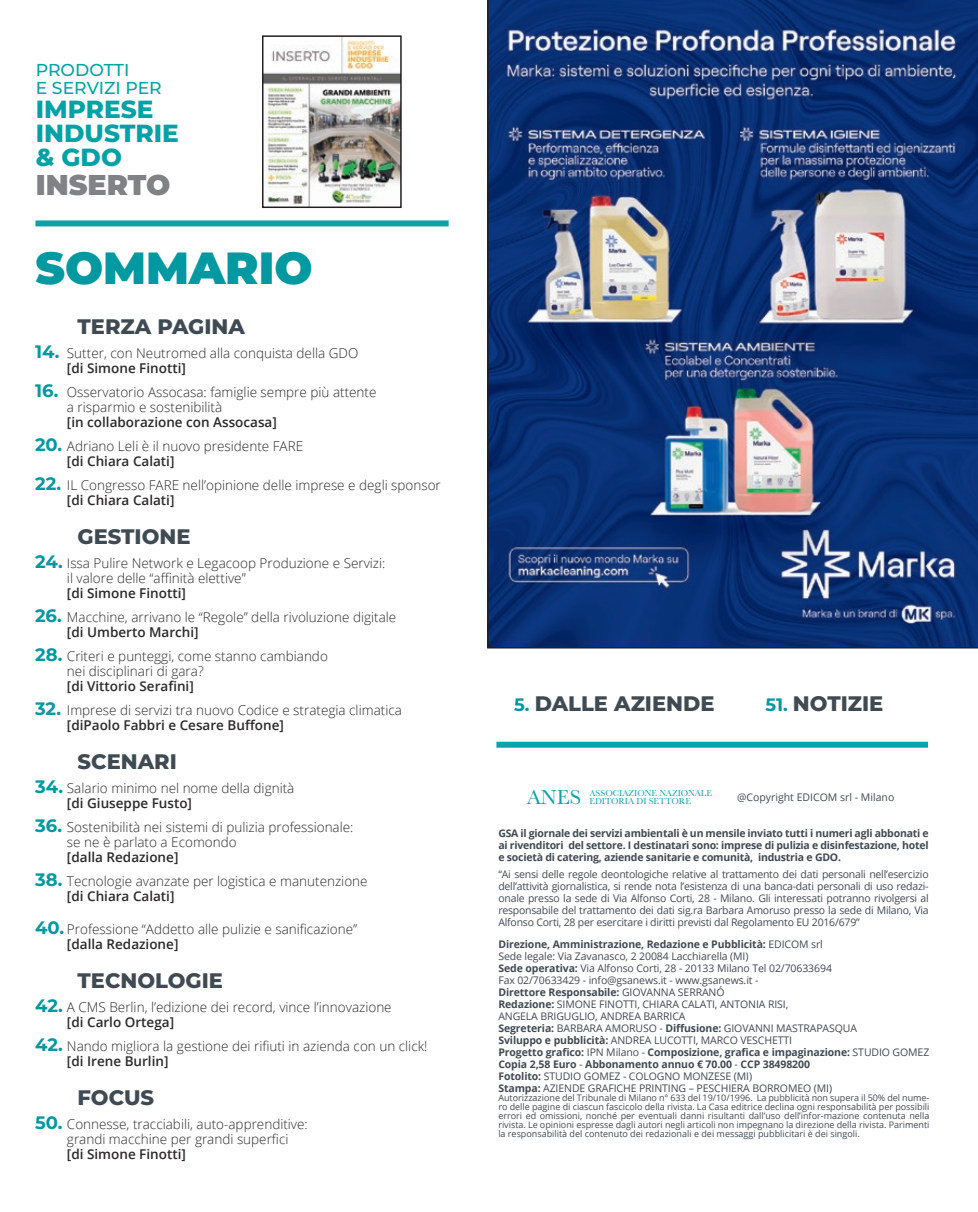
<style>
.page{position:relative;width:978px;height:1212px;background:#fff}
.page>*{position:absolute;margin:0;border:0;box-sizing:border-box;transform-origin:0 0}
.SOMMARIO{font:900 45px "Montserrat";color:#0098a1}
.SOMMARIO-2{font:900 28.65px "Montserrat";color:#808285}
.prodotti_e_servizi_cover{font:800 24.75px "Montserrat";color:#00a2a5}
.titoli_categorie{font:800 21px "Montserrat";color:#404a53}
.body_text{font:800 21px "Montserrat";color:#404a53}
.colophon{font:21px "Baskerville";color:#08a4a8}
.prodotti_e_servizi_cover-2{font:500 17.25px "Montserrat";color:#00a2a5}
.body_text-2{font:300 13.5px "Open Sans";color:#2b292a}
.body_text-3{font:600 13.5px "Open Sans";color:#2b292a}
.colophon-2{font:10.5px/12px "Open Sans";letter-spacing:-.01em;color:#404a53;text-align:justify}
.colophon-3{font:700 10.5px/12px "Open Sans";letter-spacing:-.01em;color:#404a53;text-align:justify}
.colophon-4{font:9px/9px "Open Sans";color:#404a53;text-align:justify}
.colophon-5{font:9px "Baskerville";color:#08a4a8}
.s1{font-family:"Montserrat";font-weight:700;font-size:18px;color:#0098a1}
.s2{font-weight:700;font-size:18px;color:#0098a1}
.s3{font-weight:400}
.s4{font-weight:700}
</style>
<div class="page">
<img style="left:265px;top:38px;width:134px;height:167px">
<div style="left:262px;top:35px;width:140px;height:173px;border:2px solid #231f20"></div>
<div style="left:35px;top:220px;width:414px;height:6px;background:#08a4a8"></div>
<div style="left:496px;top:742px;width:432px;height:6px;background:#08a4a8"></div>
<svg style="left:487px;top:0;width:491px;height:648px;background:#2b497f"></svg>
<p class="prodotti_e_servizi_cover-2" style="left:36px;top:58px;width:95px">PRODOTTI</p>
<p class="prodotti_e_servizi_cover-2" style="left:36px;top:76px;width:128px">E SERVIZI PER</p>
<p class="prodotti_e_servizi_cover" style="left:36px;top:91px;width:119px">IMPRESE</p>
<p class="prodotti_e_servizi_cover" style="left:36px;top:115px;width:145px">INDUSTRIE</p>
<p class="prodotti_e_servizi_cover" style="left:36px;top:139px;width:88px">&amp; GDO</p>
<p class="SOMMARIO-2" style="left:36px;top:163px;width:136px">INSERTO</p>
<p class="SOMMARIO" style="left:35px;top:234px;width:279px">SOMMARIO</p>
<p class="body_text" style="left:78px;top:311px;width:169px">TERZA PAGINA</p>
<p class="body_text-2" style="left:35px;top:344px;width:325px"><span class="s1">14.</span> Sutter, con Neutromed alla conquista della GDO</p>
<p class="body_text-3" style="left:67px;top:359px;width:120px">[di Simone Finotti]</p>
<p class="body_text-2" style="left:35px;top:383px;width:343px"><span class="s1">16.</span> Osservatorio Assocasa: famiglie sempre più attente</p>
<p class="body_text-2" style="left:67px;top:398px;width:157px">a risparmio e sostenibilità</p>
<p class="body_text-3" style="left:67px;top:413px;width:211px">[in collaborazione con Assocasa]</p>
<p class="body_text-2" style="left:35px;top:437px;width:270px"><span class="s1">20.</span> Adriano Leli è il nuovo presidente FARE</p>
<p class="body_text-3" style="left:67px;top:452px;width:109px">[di Chiara Calati]</p>
<p class="body_text-2" style="left:35px;top:476px;width:407px"><span class="s1">22.</span> IL Congresso FARE nell’opinione delle imprese e degli sponsor</p>
<p class="body_text-3" style="left:67px;top:491px;width:109px">[di Chiara Calati]</p>
<p class="body_text" style="left:78px;top:521px;width:114px">GESTIONE</p>
<p class="body_text-2" style="left:35px;top:554px;width:352px"><span class="s1">24.</span> Issa Pulire Network e Legacoop Produzione e Servizi:</p>
<p class="body_text-2" style="left:67px;top:569px;width:180px">il valore delle “affinità elettive”</p>
<p class="body_text-3" style="left:67px;top:584px;width:120px">[di Simone Finotti]</p>
<p class="body_text-2" style="left:35px;top:608px;width:363px"><span class="s1">26.</span> Macchine, arrivano le “Regole” della rivoluzione digitale</p>
<p class="body_text-3" style="left:67px;top:623px;width:133px">[di Umberto Marchi]</p>
<p class="body_text-2" style="left:35px;top:647px;width:294px"><span class="s1">28.</span> Criteri e punteggi, come stanno cambiando</p>
<p class="body_text-2" style="left:67px;top:662px;width:138px">nei disciplinari di gara?</p>
<p class="body_text-3" style="left:67px;top:677px;width:128px">[di Vittorio Serafini]</p>
<p class="body_text-2" style="left:35px;top:701px;width:368px"><span class="s1">32.</span> Imprese di servizi tra nuovo Codice e strategia climatica</p>
<p class="body_text-3" style="left:67px;top:716px;width:218px">[diPaolo Fabbri e Cesare Buffone]</p>
<p class="body_text" style="left:78px;top:746px;width:101px">SCENARI</p>
<p class="body_text-2" style="left:35px;top:779px;width:261px"><span class="s1">34.</span> Salario minimo nel nome della dignità</p>
<p class="body_text-3" style="left:67px;top:794px;width:127px">[di Giuseppe Fusto]</p>
<p class="body_text-2" style="left:35px;top:818px;width:320px"><span class="s1">36.</span> Sostenibilità nei sistemi di pulizia professionale:</p>
<p class="body_text-2" style="left:67px;top:833px;width:171px">se ne è parlato a Ecomondo</p>
<p class="body_text-3" style="left:67px;top:848px;width:113px">[dalla Redazione]</p>
<p class="body_text-2" style="left:35px;top:872px;width:334px"><span class="s1">38.</span> Tecnologie avanzate per logistica e manutenzione</p>
<p class="body_text-3" style="left:67px;top:887px;width:109px">[di Chiara Calati]</p>
<p class="body_text-2" style="left:35px;top:920px;width:324px"><span class="s1">40.</span> Professione “Addetto alle pulizie e sanificazione”</p>
<p class="body_text-3" style="left:67px;top:935px;width:113px">[dalla Redazione]</p>
<p class="titoli_categorie" style="left:78px;top:965px;width:147px">TECNOLOGIE</p>
<p class="body_text-2" style="left:35px;top:998px;width:358px"><span class="s1">42.</span> A CMS Berlin, l’edizione dei record, vince l’innovazione</p>
<p class="body_text-3" style="left:67px;top:1013px;width:109px">[di Carlo Ortega]</p>
<p class="body_text-2" style="left:35px;top:1037px;width:394px"><span class="s1">42.</span> Nando migliora la gestione dei rifiuti in azienda con un click!</p>
<p class="body_text-3" style="left:67px;top:1052px;width:103px">[di Irene Burlin]</p>
<p class="titoli_categorie" style="left:78px;top:1082px;width:78px">FOCUS</p>
<p class="body_text-2" style="left:35px;top:1115px;width:274px"><span class="s1">50.</span> Connesse, tracciabili, auto-apprenditive:</p>
<p class="body_text-2" style="left:67px;top:1130px;width:223px">grandi macchine per grandi superfici</p>
<p class="body_text-3" style="left:67px;top:1145px;width:120px">[di Simone Finotti]</p>
<p class="titoli_categorie" style="left:514px;top:688px;width:202px"><span class="s2">5.</span> DALLE AZIENDE</p>
<p class="titoli_categorie" style="left:765px;top:688px;width:120px"><span class="s2">51.</span> NOTIZIE</p>
<p class="colophon" style="left:527px;top:784px;width:56px">ANES</p>
<p class="colophon-5" style="left:589px;top:787px;width:124px">ASSOCIAZIONE NAZIONALE</p>
<p class="colophon-5" style="left:589px;top:795px;width:103px">EDITORIA DI SETTORE</p>
<p class="colophon-2" style="left:737px;top:791px;width:159px">@Copyright EDICOM srl - Milano</p>
<p class="colophon-3" style="left:498px;top:827px;width:432px">GSA il giornale dei servizi ambientali è un mensile inviato tutti i numeri agli abbonati e ai rivenditori del settore. I destinatari sono: imprese di pulizia e disinfestazione, hotel e società di catering, aziende sanitarie e comunità, industria e GDO.</p>
<p class="colophon-2" style="left:498px;top:867px;width:432px">“Ai sensi delle regole deontologiche relative al trattamento dei dati personali nell’esercizio dell’attività giornalistica, si rende nota l’esistenza di una banca-dati personali di uso redazi&shy;onale presso la sede di Via Alfonso Corti, 28 - Milano. Gli interessati potranno rivolgersi al responsabile del trattamento dei dati sig.ra Barbara Amoruso presso la sede di Milano, Via Alfonso Corti, 28 per esercitare i diritti previsti dal Regolamento EU 2016/679”</p>
<p class="colophon-3" style="left:498px;top:938px;width:326px">Direzione, Amministrazione, Redazione e Pubblicità: <span class="s3">EDICOM srl</span></p>
<p class="colophon-2" style="left:498px;top:950px;width:252px">Sede legale: Via Zavanasco, 2 20084 Lacchiarella (MI)</p>
<p class="colophon-2" style="left:498px;top:962px;width:335px"><span class="s4">Sede operativa:</span> Via Alfonso Corti, 28 - 20133 Milano Tel 02/70633694</p>
<p class="colophon-2" style="left:498px;top:974px;width:262px">Fax 02/70633429 - info@gsanews.it - www.gsanews.it -</p>
<p class="colophon-3" style="left:498px;top:986px;width:228px">Direttore Responsabile: <span class="s3">GIOVANNA SERRANÓ</span></p>
<p class="colophon-2" style="left:498px;top:998px;width:291px"><span class="s4">Redazione:</span> SIMONE FINOTTI, CHIARA CALATI, ANTONIA RISI,</p>
<p class="colophon-2" style="left:498px;top:1010px;width:189px">ANGELA BRIGUGLIO, ANDREA BARRICA</p>
<p class="colophon-2" style="left:498px;top:1022px;width:360px"><span class="s4">Segreteria:</span> BARBARA AMORUSO - <span class="s4">Diffusione:</span> GIOVANNI MASTRAPASQUA</p>
<p class="colophon-2" style="left:498px;top:1034px;width:295px"><span class="s4">Sviluppo e pubblicità:</span> ANDREA LUCOTTI, MARCO VESCHETTI</p>
<p class="colophon-3" style="left:498px;top:1046px;width:432px">Progetto grafico: <span class="s3">IPN Milano -</span> Composizione, grafica e impaginazione: <span class="s3">STUDIO GOMEZ</span></p>
<p class="colophon-3" style="left:498px;top:1058px;width:313px">Copia 2,58 Euro <span class="s3">-</span> Abbonamento annuo € 70.00 <span class="s3">-</span> CCP 38498200</p>
<p class="colophon-2" style="left:498px;top:1070px;width:255px"><span class="s4">Fotolito:</span> STUDIO GOMEZ - COLOGNO MONZESE (MI)</p>
<p class="colophon-2" style="left:498px;top:1082px;width:335px"><span class="s4">Stampa:</span> AZIENDE GRAFICHE PRINTING – PESCHIERA BORROMEO (MI)</p>
<p class="colophon-4" style="left:498px;top:1093px;width:433px">Autorizzazione del Tribunale di Milano n° 633 del 19/10/1996. La pubblicità non supera il 50% del nume&shy;ro delle pagine di ciascun fascicolo della rivista. La Casa editrice declina ogni responsabilità per possibili errori ed omissioni, nonché per eventuali danni risultanti dall’uso dell’infor-mazione contenuta nella rivista. Le opinioni espresse dagli autori negli articoli non impegnano la direzione della rivista. Parimenti la responsabilità del contenuto dei redazionali e dei messaggi pubblicitari è dei singoli.</p>
</div>
